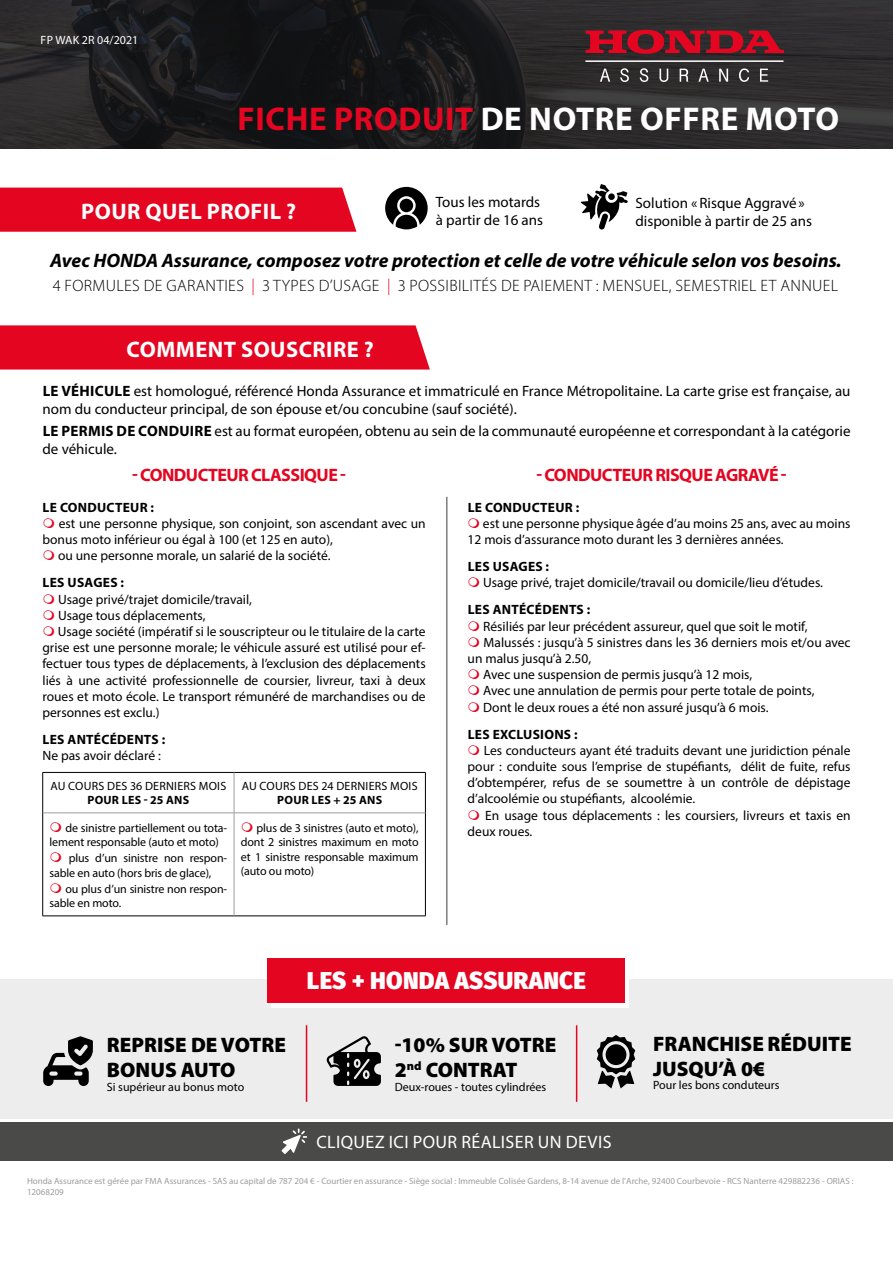
<style>
.page{position:relative;width:893px;height:1263px;background:#fff}
.page>*{position:absolute;margin:0;border:0;box-sizing:border-box;transform-origin:0 0}
.t1{font:700 33px "Myriad Pro";letter-spacing:.02em;color:#fff}
.t2{font:900 24px "Fira Sans";letter-spacing:.01em;color:#fff}
.t3{font:700 22.5px "Myriad Pro";letter-spacing:.02em;color:#fff}
.t4{font:21px/25.2px "Myriad Variable Concept";color:#000}
.t5{font:italic 700 19.5px "Myriad Pro";color:#000}
.t6{font:700 18px "Myriad Pro";letter-spacing:-.03em;color:#e40521}
.t7{font:18px "Myriad Pro";letter-spacing:.02em;color:#fff}
.t8{font:300 16.5px "Myriad Pro";letter-spacing:.02em;color:#000}
.t9{font:15px/18px "Myriad Pro";color:#000}
.t10{font:13.5px/16.2px "Myriad Pro";color:#000}
.t11{font:700 13.5px "Myriad Pro";letter-spacing:.02em;color:#000}
.t12{font:12px/14.4px "Myriad Pro";letter-spacing:-.01em;color:#000}
.t13{font:12px "Myriad Pro";letter-spacing:.02em;color:#000}
.t14{font:700 12px "Myriad Pro";letter-spacing:.02em;color:#000}
.t15{font:12px "Myriad Pro";color:#fff}
.t16{font:9px/10.8px "Myriad Pro";color:#9d9d9c}
.s1{color:#e40521}
.s2{font-weight:700}
</style>
<div class="page">
<img style="left:0;top:0;width:893px;height:149px">
<svg style="left:586px;top:30px;width:198px;height:24px"></svg>
<svg style="left:600px;top:69px;width:10px;height:13px"></svg>
<svg style="left:620px;top:68px;width:9px;height:14px"></svg>
<svg style="left:640px;top:68px;width:8px;height:14px"></svg>
<svg style="left:659px;top:69px;width:9px;height:13px"></svg>
<svg style="left:680px;top:69px;width:8px;height:13px"></svg>
<svg style="left:698px;top:69px;width:11px;height:13px"></svg>
<svg style="left:719px;top:69px;width:9px;height:13px"></svg>
<svg style="left:739px;top:68px;width:10px;height:14px"></svg>
<svg style="left:760px;top:69px;width:8px;height:13px"></svg>
<hr style="left:585px;top:60px;width:198px;height:2px;background:#fff">
<div style="left:0;top:1122px;width:893px;height:38px;background:#4a4a49"></div>
<svg style="left:281px;top:1128px;width:26px;height:26px"></svg>
<hr style="left:43px;top:772px;width:191px;height:1px;background:#000">
<hr style="left:42px;top:773px;width:1px;height:40px;background:#000">
<hr style="left:234px;top:772px;width:192px;height:1px;background:#000">
<hr style="left:425px;top:773px;width:1px;height:40px;background:#000">
<hr style="left:42px;top:813px;width:1px;height:103px;background:#000">
<hr style="left:425px;top:813px;width:1px;height:103px;background:#000">
<hr style="left:43px;top:916px;width:191px;height:1px;background:#000">
<hr style="left:234px;top:916px;width:192px;height:1px;background:#000">
<hr style="left:234px;top:773px;width:1px;height:40px;background:#9d9d9c">
<hr style="left:43px;top:812px;width:191px;height:1px;background:#9d9d9c">
<hr style="left:234px;top:812px;width:191px;height:1px;background:#9d9d9c">
<hr style="left:234px;top:813px;width:1px;height:103px;background:#9d9d9c">
<div style="left:0;top:188px;width:356px;height:44px;background:#e40521"></div>
<svg style="left:385px;top:187px;width:43px;height:42px"></svg>
<div style="left:400px;top:199px;width:13px;height:13px;background:#000;border-radius:50%"></div>
<div style="left:0;top:325px;width:430px;height:44px;background:#e40521"></div>
<hr style="left:446px;top:497px;width:1px;height:428px;background:#3c3c3b">
<div style="left:0;top:978px;width:893px;height:140px;background:#ededed"></div>
<svg style="left:272px;top:978px;width:357px;height:30px;fill:#fff"></svg>
<div style="left:268px;top:957px;width:357px;height:45px;background:#e40521"></div>
<hr style="left:306px;top:1025px;width:1px;height:77px;background:#e40521">
<hr style="left:576px;top:1025px;width:1px;height:77px;background:#e40521">
<svg style="left:43px;top:1036px;width:50px;height:50px"></svg>
<svg style="left:326px;top:1036px;width:55px;height:50px"></svg>
<svg style="left:597px;top:1035px;width:38px;height:53px"></svg>
<svg style="left:581px;top:184px;width:47px;height:46px"></svg>
<p class="t15" style="left:41px;top:32px;width:99px">FP WAK 2R 04/2021</p>
<h1 class="t1" style="left:237px;top:98px;width:603px"><span class="s1">FICHE PRODUIT</span> DE NOTRE OFFRE MOTO</h1>
<h3 class="t3" style="left:81px;top:197px;width:216px">POUR QUEL PROFIL ?</h3>
<p class="t9" style="left:436px;top:193px;width:109px">Tous les motards à partir de 16 ans</p>
<p class="t9" style="left:635px;top:193px;width:178px">Solution «Risque Aggravé» disponible à partir de 25 ans</p>
<h3 class="t5" style="left:50px;top:247px;width:793px">Avec HONDA Assurance, composez votre protection et celle de votre véhicule selon vos besoins.</h3>
<p class="t8" style="left:53px;top:277px;width:787px">4 FORMULES DE GARANTIES <span class="s1">|</span> 3 TYPES D’USAGE <span class="s1">|</span> 3 POSSIBILITÉS DE PAIEMENT : MENSUEL, SEMESTRIEL ET ANNUEL</p>
<h3 class="t3" style="left:127px;top:335px;width:249px">COMMENT SOUSCRIRE ?</h3>
<p class="t9" style="left:43px;top:382px;width:809px"><span class="s2">LE VÉHICULE</span> est homologué, référencé Honda Assurance et immatriculé en France Métropolitaine. La carte grise est française, au nom du conducteur principal, de son épouse et/ou concubine (sauf société).</p>
<p class="t9" style="left:43px;top:422px;width:809px"><span class="s2">LE PERMIS DE CONDUIRE</span> est au format européen, obtenu au sein de la communauté européenne et correspondant à la catégorie de véhicule.</p>
<h3 class="t6" style="left:132px;top:463px;width:215px">- CONDUCTEUR CLASSIQUE -</h3>
<h3 class="t6" style="left:536px;top:463px;width:252px">- CONDUCTEUR RISQUE AGRAVÉ -</h3>
<p class="t11" style="left:43px;top:498px;width:113px">LE CONDUCTEUR :</p>
<p class="t10" style="left:59px;top:515px;width:368px">est une personne physique, son conjoint, son ascendant avec un</p>
<p class="t10" style="left:43px;top:531px;width:292px">bonus moto inférieur ou égal à 100 (et 125 en auto),</p>
<p class="t10" style="left:58px;top:548px;width:274px">ou une personne morale, un salarié de la société.</p>
<p class="t11" style="left:43px;top:574px;width:83px">LES USAGES :</p>
<p class="t10" style="left:58px;top:591px;width:195px">Usage privé/trajet domicile/travail,</p>
<p class="t10" style="left:58px;top:607px;width:149px">Usage tous déplacements,</p>
<p class="t10" style="left:58px;top:623px;width:369px">Usage société (impératif si le souscripteur ou le titulaire de la carte</p>
<p class="t10" style="left:43px;top:639px;width:385px">grise est une personne morale; le véhicule assuré est utilisé pour ef-</p>
<p class="t10" style="left:43px;top:656px;width:385px">fectuer tous types de déplacements, à l’exclusion des déplacements</p>
<p class="t10" style="left:43px;top:672px;width:385px">liés à une activité professionnelle de coursier, livreur, taxi à deux</p>
<p class="t10" style="left:43px;top:688px;width:385px">roues et moto école. Le transport rémunéré de marchandises ou de</p>
<p class="t10" style="left:43px;top:704px;width:118px">personnes est exclu.)</p>
<p class="t11" style="left:43px;top:731px;width:124px">LES ANTÉCÉDENTS :</p>
<p class="t10" style="left:43px;top:747px;width:120px">Ne pas avoir déclaré :</p>
<p class="t13" style="left:50px;top:778px;width:177px">AU COURS DES 36 DERNIERS MOIS</p>
<p class="t14" style="left:87px;top:792px;width:103px">POUR LES - 25 ANS</p>
<p class="t13" style="left:242px;top:778px;width:177px">AU COURS DES 24 DERNIERS MOIS</p>
<p class="t14" style="left:277px;top:792px;width:106px">POUR LES + 25 ANS</p>
<p class="t12" style="left:50px;top:820px;width:179px;text-indent:16px">de sinistre partiellement ou tota&shy;lement responsable (auto et moto)</p>
<p class="t12" style="left:50px;top:851px;width:179px;text-indent:19px">plus d’un sinistre non respon&shy;sable en auto (hors bris de glace),</p>
<p class="t12" style="left:50px;top:881px;width:179px;text-indent:16px">ou plus d’un sinistre non respon&shy;sable en moto.</p>
<p class="t12" style="left:241px;top:820px;width:179px;text-align:justify;text-indent:16px">plus de 3 sinistres (auto et moto), dont 2 sinistres maximum en moto et 1 sinistre responsable maximum (auto ou moto)</p>
<p class="t11" style="left:468px;top:498px;width:113px">LE CONDUCTEUR :</p>
<p class="t10" style="left:468px;top:515px;width:384px;text-indent:15px">est une personne physique âgée d’au moins 25 ans, avec au moins<br>12 mois d’assurance moto durant les 3 dernières années.</p>
<p class="t11" style="left:468px;top:558px;width:83px">LES USAGES :</p>
<p class="t10" style="left:483px;top:575px;width:341px">Usage privé, trajet domicile/travail ou domicile/lieu d’études.</p>
<p class="t11" style="left:468px;top:601px;width:124px">LES ANTÉCÉDENTS :</p>
<p class="t10" style="left:483px;top:618px;width:326px">Résiliés par leur précédent assureur, quel que soit le motif,</p>
<p class="t10" style="left:484px;top:634px;width:368px">Malussés : jusqu’à 5 sinistres dans les 36 derniers mois et/ou avec</p>
<p class="t10" style="left:468px;top:650px;width:125px">un malus jusqu’à 2.50,</p>
<p class="t10" style="left:483px;top:666px;width:270px">Avec une suspension de permis jusqu’à 12 mois,</p>
<p class="t10" style="left:483px;top:683px;width:333px">Avec une annulation de permis pour perte totale de points,</p>
<p class="t10" style="left:483px;top:699px;width:287px">Dont le deux roues a été non assuré jusqu’à 6 mois.</p>
<p class="t11" style="left:468px;top:725px;width:111px">LES EXCLUSIONS :</p>
<p class="t10" style="left:468px;top:742px;width:384px;text-align:justify;text-indent:16px">Les conducteurs ayant été traduits devant une juridiction pénale pour : conduite sous l’emprise de stupéfiants, délit de fuite, refus d’obtempérer, refus de se soumettre à un contrôle de dépistage d’alcoolémie ou stupéfiants, alcoolémie.</p>
<p class="t10" style="left:468px;top:807px;width:384px;text-indent:18px">En usage tous déplacements : les coursiers, livreurs et taxis en deux roues.</p>
<h3 class="t4" style="left:107px;top:1032px;width:181px">REPRISE DE VOTRE<br>BONUS AUTO</h3>
<p class="t12" style="left:107px;top:1079px;width:139px">Si supérieur au bonus moto</p>
<h2 class="t2" style="left:307px;top:959px;width:281px">LES + HONDA ASSURANCE</h2>
<h3 class="t4" style="left:395px;top:1032px;width:163px">-10% SUR VOTRE<br>2<sup>nd</sup> CONTRAT</h3>
<p class="t12" style="left:395px;top:1079px;width:153px">Deux-roues - toutes cylindrées</p>
<h3 class="t7" style="left:316px;top:1131px;width:297px">CLIQUEZ ICI POUR RÉALISER UN DEVIS</h3>
<h3 class="t4" style="left:653px;top:1031px;width:200px">FRANCHISE RÉDUITE<br>JUSQU’À 0€</h3>
<p class="t12" style="left:653px;top:1078px;width:128px">Pour les bons conduteurs</p>
<p class="t16" style="left:27px;top:1175px;width:828px">Honda Assurance est gérée par FMA Assurances - SAS au capital de 787 204 € - Courtier en assurance - Siège social : Immeuble Colisée Gardens, 8-14 avenue de l’Arche, 92400 Courbevoie - RCS Nanterre 429882236 - ORIAS :<br>12068209</p>
</div>
